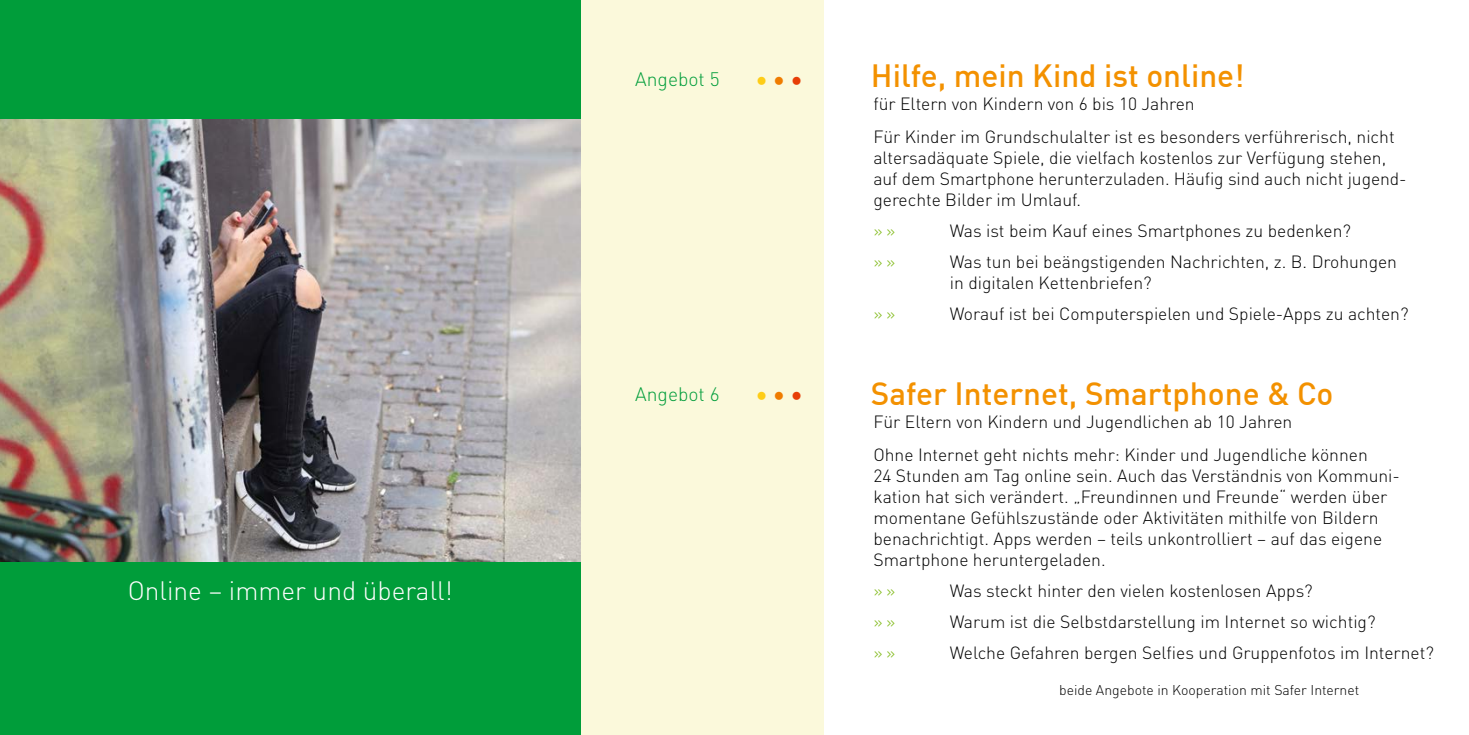
<style>
.page{position:relative;width:1469px;height:735px;background:#fff}
.page>*{position:absolute;margin:0;border:0;box-sizing:border-box;transform-origin:0 0}
.t1{font:500 31.5px "DIN Pro";color:#f39100}
.t2{font:300 26.25px "DIN";color:#fff}
.t3{font:300 19.25px "DIN";color:#009d3a}
.t4{font:18.38px "Verdana";color:#fecd17}
.t5{font:300 17.5px/21px "DIN";color:#000}
.t6{font:300 17.5px "DIN";color:#85bc21}
.t7{font:300 14px "DIN";color:#000}
.s1{color:#ef7c00}
.s2{color:#e73e07}
</style>
<div class="page">
<div style="left:719px;top:0;width:104px;height:734px;background:#fbf9db"></div>
<div style="left:580px;top:0;width:169px;height:734px;background:#fbf9db"></div>
<div style="left:0;top:0;width:580px;height:734px;background:#009d3a"></div>
<img style="left:0;top:119px;width:580px;height:442px">
<h2 class="t2" style="left:128px;top:573px;width:326px">Online – immer und überall!</h2>
<p class="t3" style="left:635px;top:67px;width:86px">Angebot 5</p>
<p class="t4" style="left:756px;top:66px;width:48px">●<span class="s1">●</span><span class="s2">●</span></p>
<p class="t3" style="left:635px;top:382px;width:86px">Angebot 6</p>
<p class="t4" style="left:756px;top:381px;width:48px">●<span class="s1">●</span><span class="s2">●</span></p>
<h1 class="t1" style="left:871px;top:51px;width:375px">Hilfe, mein Kind ist online!</h1>
<p class="t5" style="left:873px;top:93px;width:323px">für Eltern von Kindern von 6 bis 10 Jahren</p>
<p class="t5" style="left:873px;top:126px;width:534px">Für Kinder im Grundschulalter ist es besonders verführerisch, nicht altersadäquate Spiele, die vielfach kostenlos zur Verfügung stehen, auf dem Smartphone herunterzuladen. Häufig sind auch nicht jugend&shy;gerechte Bilder im Umlauf.</p>
<p class="t6" style="left:873px;top:220px;width:23px">»»</p>
<p class="t5" style="left:949px;top:220px;width:402px">Was ist beim Kauf eines Smartphones zu bedenken?</p>
<p class="t6" style="left:873px;top:250px;width:23px">»»</p>
<p class="t5" style="left:949px;top:251px;width:449px">Was tun bei beängstigenden Nachrichten, z. B. Drohungen in digitalen Kettenbriefen?</p>
<p class="t6" style="left:873px;top:302px;width:23px">»»</p>
<p class="t5" style="left:949px;top:302px;width:460px">Worauf ist bei Computerspielen und Spiele-Apps zu achten?</p>
<h1 class="t1" style="left:871px;top:369px;width:464px">Safer Internet, Smartphone &amp; Co</h1>
<p class="t5" style="left:873px;top:411px;width:420px">Für Eltern von Kindern und Jugendlichen ab 10 Jahren</p>
<p class="t5" style="left:873px;top:443px;width:528px">Ohne Internet geht nichts mehr: Kinder und Jugendliche können<br>24 Stunden am Tag online sein. Auch das Verständnis von Kommuni&shy;kation hat sich verändert. „Freundinnen und Freunde“ werden über momentane Gefühlszustände oder Aktivitäten mithilfe von Bildern benachrichtigt. Apps werden – teils unkontrolliert – auf das eigene Smartphone heruntergeladen.</p>
<p class="t6" style="left:873px;top:579px;width:23px">»»</p>
<p class="t5" style="left:949px;top:579px;width:364px">Was steckt hinter den vielen kostenlosen Apps?</p>
<p class="t6" style="left:873px;top:610px;width:23px">»»</p>
<p class="t5" style="left:949px;top:610px;width:427px">Warum ist die Selbstdarstellung im Internet so wichtig?</p>
<p class="t6" style="left:873px;top:641px;width:23px">»»</p>
<p class="t5" style="left:949px;top:641px;width:485px">Welche Gefahren bergen Selfies und Gruppenfotos im Internet?</p>
<p class="t7" style="left:1059px;top:680px;width:302px">beide Angebote in Kooperation mit Safer Internet</p>
</div>
